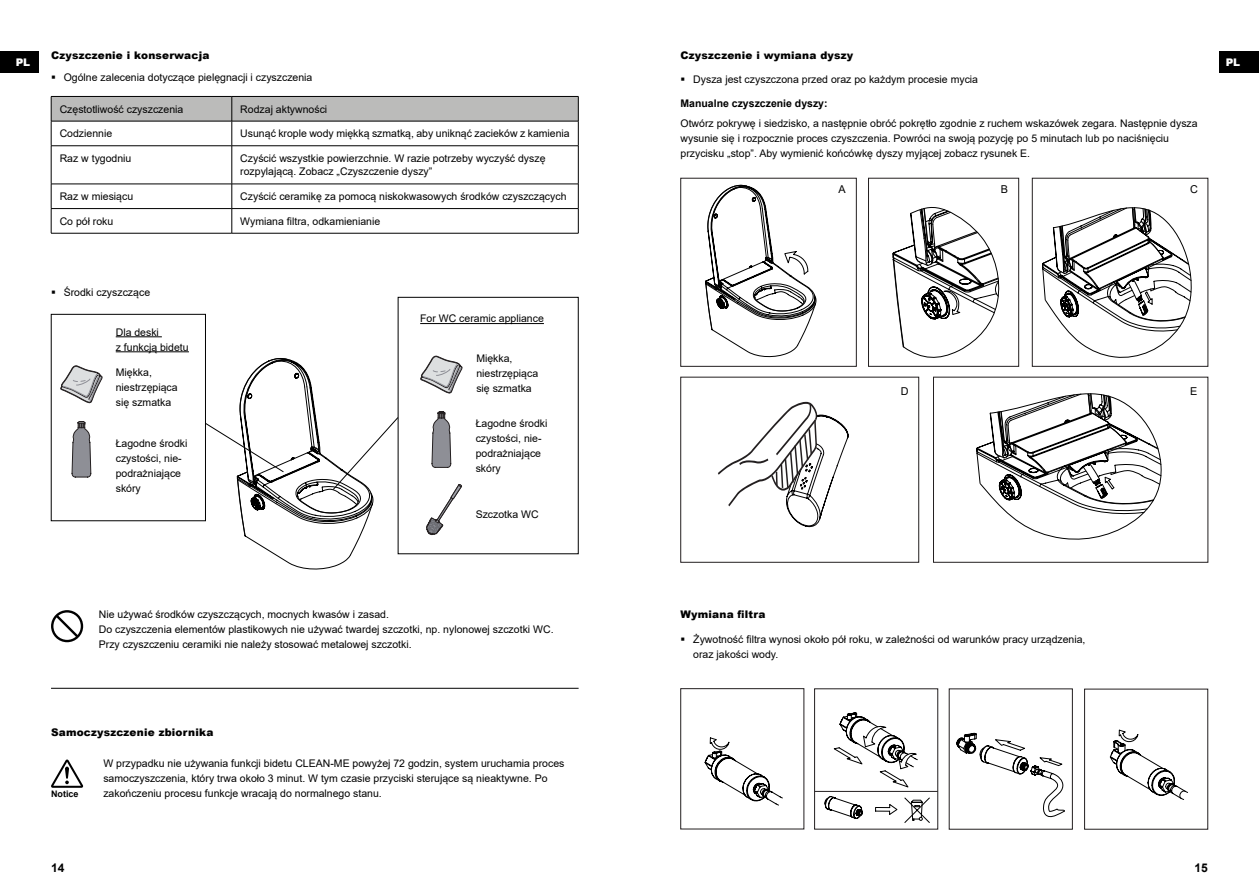
<style>
.page{position:relative;width:1259px;height:893px;background:#fff}
.page>*{position:absolute;margin:0;border:0;box-sizing:border-box;transform-origin:0 0}
.t1{font:700 12px "Arial";color:#000}
.t2{font:10.8px "Arial";color:#000}
.t3{font:10.5px/15px "Arial";color:#000}
.t4{font:900 10.5px "Arial";letter-spacing:.02em;color:#000}
.t5{font:700 10.5px "Arial";color:#000}
.t6{font:900 10.5px "Arial";color:#fff}
.t7{font:700 9px "Arial";color:#000}
</style>
<div class="page">
<div style="left:51px;top:314px;width:155px;height:207px;border:1px solid #000"></div>
<svg style="left:51px;top:96px;width:528px;height:50px"></svg>
<hr style="left:51px;top:145px;width:181px;height:1px;background:#000">
<hr style="left:51px;top:146px;width:1px;height:38px;background:#000">
<hr style="left:232px;top:145px;width:346px;height:1px;background:#000">
<hr style="left:231px;top:146px;width:1px;height:38px;background:#000">
<hr style="left:578px;top:146px;width:1px;height:38px;background:#000">
<hr style="left:51px;top:184px;width:181px;height:1px;background:#000">
<hr style="left:232px;top:184px;width:346px;height:1px;background:#000">
<hr style="left:51px;top:208px;width:181px;height:1px;background:#000">
<svg style="left:51px;top:184px;width:1px;height:49px"></svg>
<hr style="left:232px;top:208px;width:346px;height:1px;background:#000">
<svg style="left:231px;top:184px;width:1px;height:49px"></svg>
<svg style="left:578px;top:184px;width:1px;height:49px"></svg>
<hr style="left:51px;top:233px;width:181px;height:1px;background:#000">
<hr style="left:232px;top:233px;width:346px;height:1px;background:#000">
<svg style="left:60px;top:365px;width:43px;height:39px"></svg>
<svg style="left:71px;top:421px;width:21px;height:57px"></svg>
<svg style="left:51px;top:610px;width:32px;height:32px"></svg>
<svg style="left:205px;top:358px;width:193px;height:212px"></svg>
<div style="left:0;top:51px;width:38px;height:22px;background:#000"></div>
<div style="left:1219px;top:51px;width:40px;height:22px;background:#000"></div>
<svg style="left:426px;top:484px;width:36px;height:51px"></svg>
<hr style="left:420px;top:323px;width:124px;height:1px;background:#000">
<svg style="left:420px;top:355px;width:43px;height:39px"></svg>
<svg style="left:431px;top:411px;width:20px;height:57px"></svg>
<svg style="left:680px;top:178px;width:528px;height:385px"></svg>
<svg style="left:718px;top:402px;width:131px;height:125px"></svg>
<div style="left:868px;top:178px;width:151px;height:189px;border:1px solid #231f20"></div>
<svg style="left:705px;top:186px;width:278px;height:172px"></svg>
<svg style="left:976px;top:206px;width:224px;height:294px"></svg>
<svg style="left:976px;top:393px;width:186px;height:148px"></svg>
<svg style="left:51px;top:759px;width:32px;height:29px"></svg>
<hr style="left:51px;top:688px;width:527px;height:1px;background:#000">
<svg style="left:680px;top:688px;width:528px;height:142px"></svg>
<svg style="left:824px;top:712px;width:364px;height:111px"></svg>
<hr style="left:814px;top:791px;width:123px;height:1px;background:#231f20">
<hr style="left:116px;top:336px;width:46px;height:1px;background:#000">
<hr style="left:116px;top:351px;width:73px;height:1px;background:#000">
<svg style="left:892px;top:198px;width:299px;height:163px"></svg>
<p class="t4" style="left:51px;top:47px;width:160px">Czyszczenie i konserwacja</p>
<p class="t4" style="left:680px;top:47px;width:174px">Czyszczenie i wymiana dyszy</p>
<p class="t3" style="left:693px;top:72px;width:286px">Dysza jest czyszczona przed oraz po każdym procesie mycia</p>
<p class="t5" style="left:680px;top:96px;width:149px">Manualne czyszczenie dyszy:</p>
<p class="t3" style="left:680px;top:116px;width:519px">Otwórz pokrywę i siedzisko, a następnie obróć pokrętło zgodnie z ruchem wskazówek zegara. Następnie dysza wysunie się i rozpocznie proces czyszczenia. Powróci na swoją pozycję po 5 minutach lub po naciśnięciu przycisku „stop”. Aby wymienić końcówkę dyszy myjącej zobacz rysunek E.</p>
<p class="t2" style="left:838px;top:182px;width:9px">A</p>
<p class="t6" style="left:16px;top:54px;width:16px">PL</p>
<p class="t6" style="left:1225px;top:54px;width:16px">PL</p>
<p class="t3" style="left:64px;top:70px;width:250px">Ogólne zalecenia dotyczące pielęgnacji i czyszczenia</p>
<p class="t3" style="left:60px;top:101px;width:125px">Częstotliwość czyszczenia</p>
<p class="t3" style="left:240px;top:101px;width:88px">Rodzaj aktywności</p>
<p class="t3" style="left:60px;top:126px;width:54px">Codziennie</p>
<p class="t3" style="left:240px;top:126px;width:331px">Usunąć krople wody miękką szmatką, aby uniknąć zacieków z kamienia</p>
<p class="t3" style="left:60px;top:151px;width:73px">Raz w tygodniu</p>
<p class="t3" style="left:240px;top:151px;width:307px;line-height:13.5px">Czyścić wszystkie powierzchnie. W razie potrzeby wyczyść dyszę rozpylającą. Zobacz „Czyszczenie dyszy”</p>
<p class="t3" style="left:60px;top:189px;width:75px">Raz w miesiącu</p>
<p class="t3" style="left:240px;top:189px;width:328px">Czyścić ceramikę za pomocą niskokwasowych środków czyszczących</p>
<p class="t3" style="left:60px;top:213px;width:55px">Co pół roku</p>
<p class="t3" style="left:240px;top:213px;width:141px">Wymiana filtra, odkamienianie</p>
<p class="t2" style="left:1001px;top:182px;width:9px">B</p>
<p class="t2" style="left:1190px;top:182px;width:9px">C</p>
<p class="t3" style="left:64px;top:285px;width:88px">Środki czyszczące</p>
<p class="t3" style="left:116px;top:324px;width:74px">Dla deski<br>z funkcją bidetu</p>
<p class="t3" style="left:116px;top:365px;width:63px">Miękka, niestrzępiąca się szmatka</p>
<p class="t3" style="left:116px;top:436px;width:73px">Łagodne środki czystości, nie&shy;podrażniające skóry</p>
<p class="t3" style="left:420px;top:311px;width:125px">For WC ceramic appliance</p>
<p class="t3" style="left:476px;top:351px;width:63px">Miękka, niestrzępiąca się szmatka</p>
<p class="t3" style="left:476px;top:416px;width:73px">Łagodne środki czystości, nie&shy;podrażniające skóry</p>
<p class="t3" style="left:476px;top:506px;width:65px">Szczotka WC</p>
<p class="t3" style="left:99px;top:607px;width:456px">Nie używać środków czyszczących, mocnych kwasów i zasad.<br>Do czyszczenia elementów plastikowych nie używać twardej szczotki, np. nylonowej szczotki WC.<br>Przy czyszczeniu ceramiki nie należy stosować metalowej szczotki.</p>
<p class="t4" style="left:51px;top:725px;width:164px">Samoczyszczenie zbiornika</p>
<p class="t3" style="left:103px;top:756px;width:462px">W przypadku nie używania funkcji bidetu CLEAN-ME powyżej 72 godzin, system uruchamia proces samoczyszczenia, który trwa około 3 minut. W tym czasie przyciski sterujące są nieaktywne. Po</p>
<p class="t7" style="left:51px;top:788px;width:29px">Notice</p>
<p class="t3" style="left:103px;top:786px;width:280px">zakończeniu procesu funkcje wracają do normalnego stanu.</p>
<p class="t2" style="left:901px;top:383px;width:9px">D</p>
<p class="t2" style="left:1190px;top:383px;width:9px">E</p>
<p class="t4" style="left:680px;top:606px;width:86px">Wymiana filtra</p>
<p class="t3" style="left:693px;top:631px;width:394px">Żywotność filtra wynosi około pół roku, w zależności od warunków pracy urządzenia, oraz jakości wody.</p>
<p class="t1" style="left:51px;top:859px;width:15px">14</p>
<p class="t1" style="left:1194px;top:859px;width:15px">15</p>
</div>
